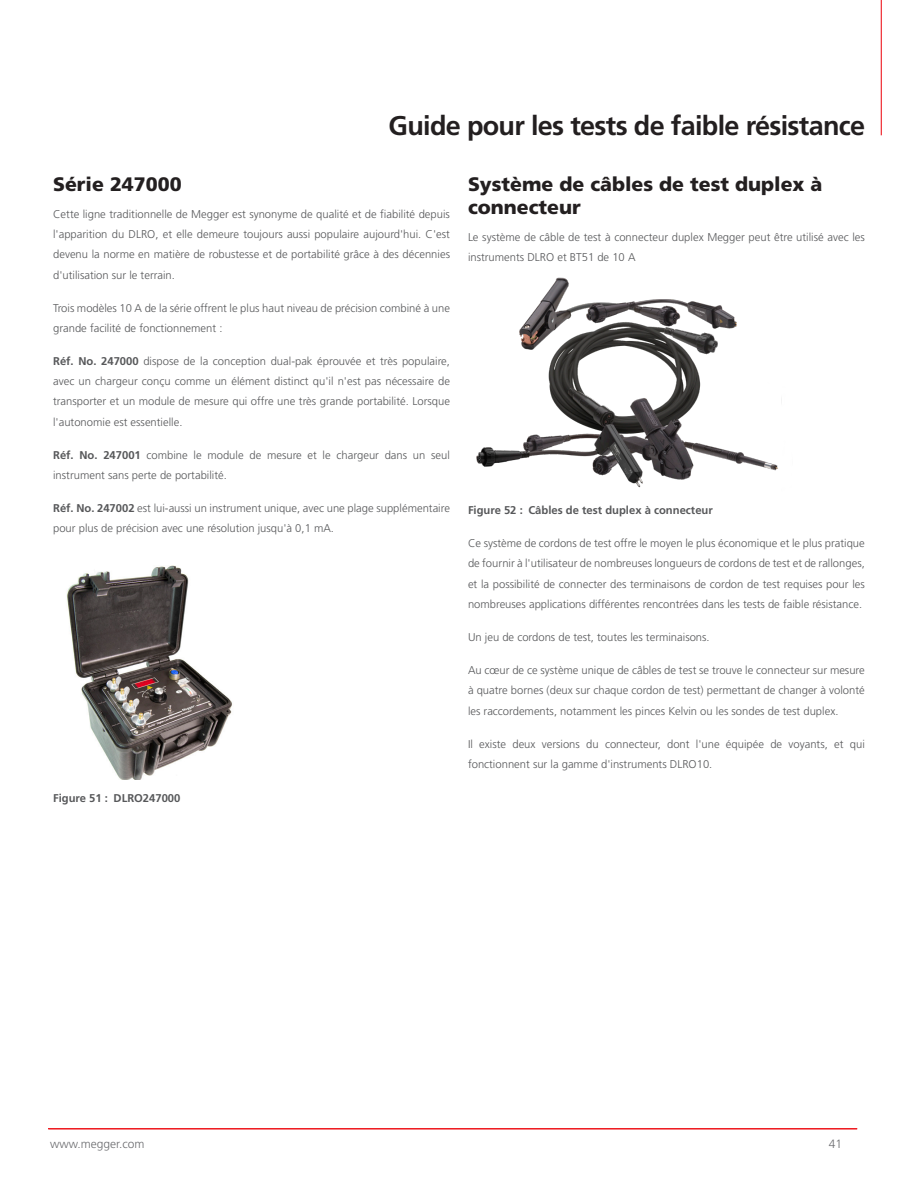
<style>
.page{position:relative;width:918px;height:1188px;background:#fff}
.page>*{position:absolute;margin:0;border:0;box-sizing:border-box;transform-origin:0 0}
.t1{font:700 27px "Frutiger LT Pro";letter-spacing:-.025em;color:#231f20}
.Subhead-BLACK{font:900 19.5px/23.4px "Frutiger LT Pro";color:#231f20}
.t2{font:300 12px "Frutiger LT Pro";color:#6c6d70}
.Body{font:300 11.25px/20.2px "Frutiger LT Pro";color:#57585a}
.t3{font:700 11.25px "Frutiger LT Pro";color:#57585a}
.s1{font-weight:700}
</style>
<div class="page">
<img style="left:67px;top:565px;width:165px;height:215px">
<img style="left:476px;top:277px;width:306px;height:211px">
<hr style="left:48px;top:1129px;width:809px;height:1px;background:#ee1d23">
<hr style="left:881px;top:0;width:1px;height:135px;background:#ee1d23">
<h1 class="t1" style="left:389px;top:110px;width:478px">Guide pour les tests de faible résistance</h1>
<p class="Subhead-BLACK" style="left:53px;top:172px;width:130px">Série 247000</p>
<p class="Body" style="left:53px;top:204px;width:398px;text-align:justify">Cette ligne traditionnelle de Megger est synonyme de qualité et de fiabilité depuis l'apparition du DLRO, et elle demeure toujours aussi populaire aujourd'hui. C'est devenu la norme en matière de robustesse et de portabilité grâce à des décennies d'utilisation sur le terrain.</p>
<p class="Body" style="left:53px;top:298px;width:398px">Trois modèles 10 A de la série offrent le plus haut niveau de précision combiné à une grande facilité de fonctionnement :</p>
<p class="Body" style="left:53px;top:351px;width:398px;text-align:justify"><span class="s1">Réf. No. 247000</span> dispose de la conception dual-pak éprouvée et très populaire, avec un chargeur conçu comme un élément distinct qu'il n'est pas nécessaire de transporter et un module de mesure qui offre une très grande portabilité. Lorsque l'autonomie est essentielle.</p>
<p class="Body" style="left:53px;top:445px;width:398px"><span class="s1">Réf. No. 247001</span> combine le module de mesure et le chargeur dans un seul instrument sans perte de portabilité.</p>
<p class="Body" style="left:53px;top:498px;width:398px"><span class="s1">Réf. No. 247002</span> est lui-aussi un instrument unique, avec une plage supplémentaire pour plus de précision avec une résolution jusqu'à 0,1 mA.</p>
<p class="t3" style="left:53px;top:792px;width:129px">Figure 51 : DLRO247000</p>
<p class="Subhead-BLACK" style="left:468px;top:172px;width:356px">Système de câbles de test duplex à connecteur</p>
<p class="Body" style="left:468px;top:227px;width:398px">Le système de câble de test à connecteur duplex Megger peut être utilisé avec les instruments DLRO et BT51 de 10 A</p>
<p class="t3" style="left:468px;top:504px;width:246px">Figure 52 : Câbles de test duplex à connecteur</p>
<p class="Body" style="left:468px;top:533px;width:398px;text-align:justify">Ce système de cordons de test offre le moyen le plus économique et le plus pratique de fournir à l'utilisateur de nombreuses longueurs de cordons de test et de rallonges, et la possibilité de connecter des terminaisons de cordon de test requises pour les nombreuses applications différentes rencontrées dans les tests de faible résistance.</p>
<p class="Body" style="left:468px;top:627px;width:243px">Un jeu de cordons de test, toutes les terminaisons.</p>
<p class="Body" style="left:468px;top:660px;width:398px;text-align:justify">Au cœur de ce système unique de câbles de test se trouve le connecteur sur mesure à quatre bornes (deux sur chaque cordon de test) permettant de changer à volonté les raccordements, notamment les pinces Kelvin ou les sondes de test duplex.</p>
<p class="Body" style="left:468px;top:734px;width:398px">Il existe deux versions du connecteur, dont l'une équipée de voyants, et qui fonctionnent sur la gamme d'instruments DLRO10.</p>
<p class="t2" style="left:50px;top:1137px;width:96px">www.megger.com</p>
<p class="t2" style="left:829px;top:1137px;width:15px">41</p>
</div>
